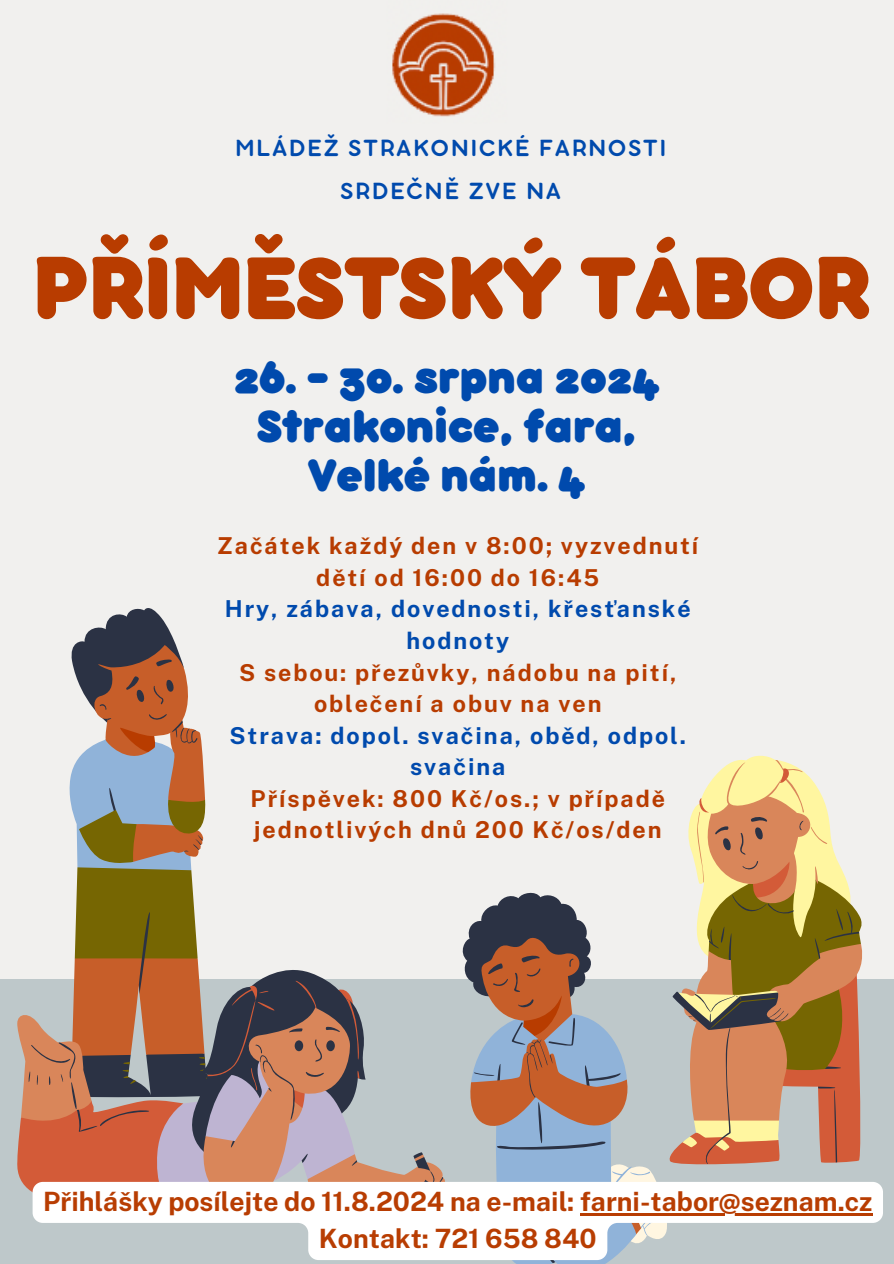
<style>
.page{position:relative;width:894px;height:1264px;background:#fff}
.page>*{position:absolute;margin:0;border:0;box-sizing:border-box;transform-origin:0 0}
.t1{font:800 94.05px "Bubbleboddy Neue";letter-spacing:-.025em;color:#b83c00}
.t2{font:800 49.05px/48.9px "Bubbleboddy Neue";letter-spacing:-.025em;color:#004aad;text-align:center}
.t3{font:700 26.55px "Public Sans";color:#b83d02}
.t4{font:25.5px/42.8px "Bubbleboddy Neue";letter-spacing:.085em;color:#004aad;text-align:center}
.t5{font:700 23.25px/31.5px "Public Sans";letter-spacing:.085em;color:#b83c00;text-align:center}
.t6{font:700 23.25px/31.5px "Public Sans";letter-spacing:.085em;color:#004aad;text-align:center}
</style>
<div class="page">
<div style="left:0;top:0;width:893px;height:1263px;background:#f1f0ee"></div>
<div style="left:0;top:979px;width:893px;height:284px;background:#bec8ca"></div>
<svg style="left:71px;top:608px;width:105px;height:51px;fill:#2b3244"></svg>
<svg style="left:72px;top:645px;width:109px;height:14px;fill:#2b3244"></svg>
<svg style="left:17px;top:1015px;width:23px;height:174px"></svg>
<svg style="left:69px;top:659px;width:376px;height:522px"></svg>
<svg style="left:28px;top:1026px;width:416px;height:189px"></svg>
<svg style="left:457px;top:943px;width:155px;height:320px"></svg>
<svg style="left:465px;top:755px;width:398px;height:426px"></svg>
<img style="left:392px;top:13px;width:103px;height:104px">
<svg style="left:33px;top:1181px;width:849px;height:78px;fill:#fff"></svg>
<hr style="left:580px;top:1213px;width:292px;height:2px;background:#b83d02">
<p class="t4" style="left:235px;top:128px;width:432px">MLÁDEŽ STRAKONICKÉ FARNOSTI<br>SRDEČNĚ ZVE NA</p>
<p class="t1" style="left:31px;top:258px;width:840px">PŘÍMĚSTSKÝ TÁBOR</p>
<p class="t2" style="left:233px;top:357px;width:429px">26. – 30. srpna 2024<br>Strakonice, fara,<br>Velké nám. 4</p>
<p class="t5" style="left:217px;top:530px;width:482px">Začátek každý den v 8:00; vyzvednutí dětí od 16:00 do 16:45</p>
<h3 class="t6" style="left:225px;top:593px;width:467px">Hry, zábava, dovednosti, křesťanské hodnoty</h3>
<h1 class="t5" style="left:239px;top:656px;width:439px">S sebou: přezůvky, nádobu na pití, oblečení a obuv na ven</h1>
<h2 class="t6" style="left:229px;top:719px;width:458px">Strava: dopol. svačina, oběd, odpol. svačina</h2>
<p class="t5" style="left:250px;top:782px;width:416px;text-align:left">Příspěvek: 800 Kč/os.; v případě jednotlivých dnů 200 Kč/os/den</p>
<p class="t3" style="left:43px;top:1185px;width:830px">Přihlášky posílejte do 11.8.2024 na e-mail: farni-tabor@seznam.cz</p>
<p class="t3" style="left:319px;top:1222px;width:279px">Kontakt: 721 658 840</p>
</div>
